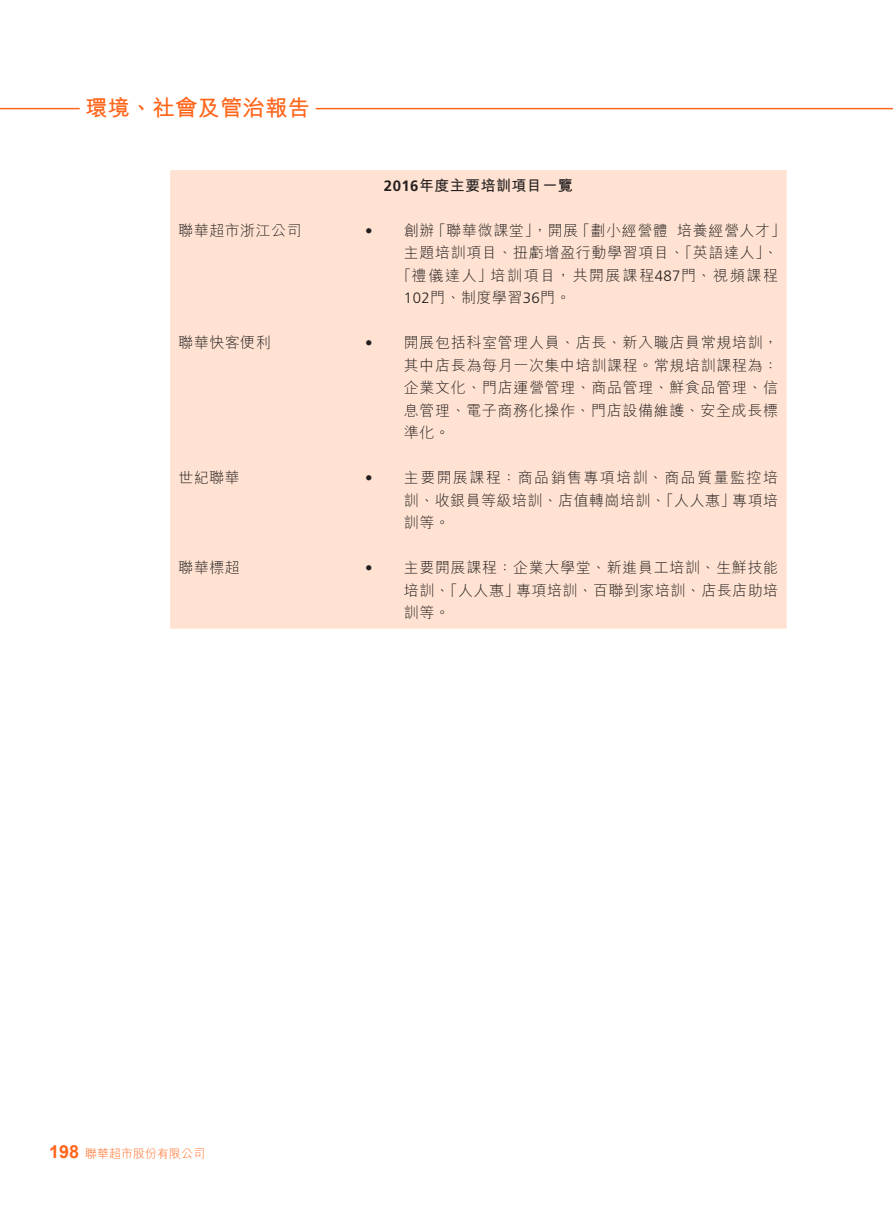
<style>
.page{position:relative;width:893px;height:1212px;background:#fff}
.page>*{position:absolute;margin:0;border:0;box-sizing:border-box;transform-origin:0 0}
.t1{font:700 22.5px "M Hei HK";color:#ff661c}
.t2{font:300 15px/22.5px "M Hei HK";letter-spacing:.045em;color:#231f20;text-align:justify}
.t3{font:300 15px "M Hei HK";letter-spacing:.115em;color:#231f20}
.t4{font:700 15px "M Hei HK";letter-spacing:.03em;color:#231f20}
.t5{font:300 12px "M Hei HK";color:#ff661c}
.s1{font-family:"Frutiger LT Std"}
.s2{font-family:"Arial";font-weight:700;font-size:18px}
</style>
<div class="page">
<hr style="left:316px;top:108px;width:577px;height:1px;background:#ff661c">
<hr style="left:0;top:108px;width:80px;height:1px;background:#ff661c">
<div style="left:170px;top:170px;width:617px;height:459px;background:#ffe2d1"></div>
<h1 class="t1" style="left:85px;top:91px;width:226px">環境、社會及管治報告</h1>
<p class="t4" style="left:384px;top:174px;width:190px"><span class="s1">2016</span>年度主要培訓項目一覽</p>
<p class="t2" style="left:179px;top:218px;width:124px">聯華超市浙江公司</p>
<p class="t2" style="left:365px;top:218px;width:422px"><span class="s1">•</span> 創辦「聯華微課堂」，開展「劃小經營體 培養經營人才」</p>
<p class="t2" style="left:404px;top:241px;width:376px">主題培訓項目、扭虧增盈行動學習項目、「英語達人」、</p>
<p class="t3" style="left:396px;top:265px;width:383px">「禮儀達人」培訓項目，共開展課程<span class="s1">487</span>門、視頻課程</p>
<p class="t2" style="left:404px;top:286px;width:168px"><span class="s1">102</span>門、制度學習<span class="s1">36</span>門。</p>
<p class="t2" style="left:179px;top:331px;width:94px">聯華快客便利</p>
<p class="t2" style="left:404px;top:331px;width:376px;text-indent:-39px"><span class="s1">•</span> 開展包括科室管理人員、店長、新入職店員常規培訓，其中店長為每月一次集中培訓課程。常規培訓課程為：企業文化、門店運營管理、商品管理、鮮食品管理、信息管理、電子商務化操作、門店設備維護、安全成長標準化。</p>
<p class="t2" style="left:179px;top:466px;width:63px">世紀聯華</p>
<p class="t2" style="left:404px;top:466px;width:376px;text-indent:-39px"><span class="s1">•</span> 主要開展課程：商品銷售專項培訓、商品質量監控培訓、收銀員等級培訓、店值轉崗培訓、「人人惠」專項培訓等。</p>
<p class="t2" style="left:179px;top:556px;width:63px">聯華標超</p>
<p class="t2" style="left:404px;top:556px;width:376px;text-indent:-39px"><span class="s1">•</span> 主要開展課程：企業大學堂、新進員工培訓、生鮮技能培訓、「人人惠」專項培訓、百聯到家培訓、店長店助培訓等。</p>
<p class="t5" style="left:49px;top:1145px;width:157px"><span class="s2">198</span> 聯華超市股份有限公司</p>
</div>
